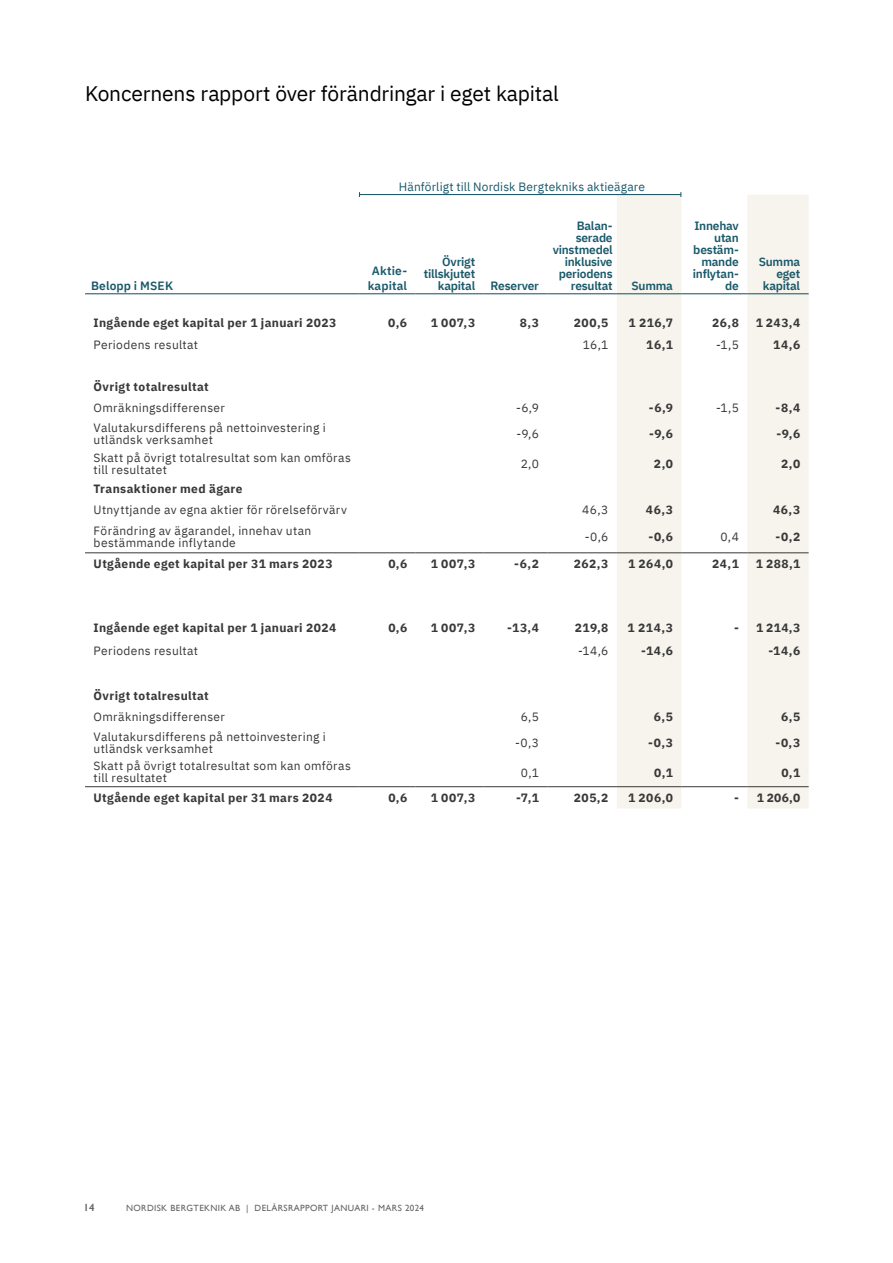
<style>
.page{position:relative;width:893px;height:1263px;background:#fff}
.page>*{position:absolute;margin:0;border:0;box-sizing:border-box;transform-origin:0 0}
.t1{font:21px "IBM Plex Sans";letter-spacing:-.01em;color:#000}
.t2{font:12px/12px "IBM Plex Sans";letter-spacing:.03em;color:#383838}
.t3{font:700 12px "IBM Plex Sans";letter-spacing:.035em;color:#383838}
.t4{font:600 12px/12px "IBM Plex Sans";letter-spacing:-.02em;color:#1a596a;text-align:right}
.t5{font:12px "IBM Plex Sans";letter-spacing:.01em;color:#1a596a}
.t6{font:600 12px/14.4px "IBM Plex Sans";letter-spacing:.01em;color:#1a596a;text-align:center}
.t7{font:600 12px "IBM Plex Sans";letter-spacing:.015em;color:#1a596a}
.t8{font:600 10.5px "Gill Sans";color:#636466}
.t9{font:9px "Gill Sans";letter-spacing:.04em;color:#636466}
</style>
<div class="page">
<svg style="left:617px;top:195px;width:192px;height:613px;fill:#f6f4ed"></svg>
<hr style="left:484px;top:293px;width:63px;height:1px;background:#1a596a">
<hr style="left:547px;top:293px;width:70px;height:1px;background:#1a596a">
<hr style="left:617px;top:293px;width:64px;height:1px;background:#1a596a">
<hr style="left:681px;top:293px;width:66px;height:1px;background:#1a596a">
<hr style="left:747px;top:293px;width:62px;height:1px;background:#1a596a">
<hr style="left:416px;top:293px;width:68px;height:1px;background:#1a596a">
<hr style="left:416px;top:553px;width:68px;height:1px;background:#383838">
<hr style="left:484px;top:553px;width:63px;height:1px;background:#383838">
<hr style="left:547px;top:553px;width:70px;height:1px;background:#383838">
<hr style="left:617px;top:553px;width:64px;height:1px;background:#383838">
<hr style="left:681px;top:553px;width:66px;height:1px;background:#383838">
<hr style="left:747px;top:553px;width:62px;height:1px;background:#383838">
<hr style="left:747px;top:786px;width:62px;height:1px;background:#383838">
<hr style="left:85px;top:553px;width:273px;height:1px;background:#383838">
<hr style="left:358px;top:553px;width:58px;height:1px;background:#383838">
<hr style="left:85px;top:786px;width:273px;height:1px;background:#383838">
<hr style="left:358px;top:786px;width:58px;height:1px;background:#383838">
<hr style="left:416px;top:786px;width:68px;height:1px;background:#383838">
<hr style="left:484px;top:786px;width:63px;height:1px;background:#383838">
<hr style="left:547px;top:786px;width:70px;height:1px;background:#383838">
<hr style="left:617px;top:786px;width:64px;height:1px;background:#383838">
<hr style="left:681px;top:786px;width:66px;height:1px;background:#383838">
<hr style="left:85px;top:293px;width:273px;height:1px;background:#1a596a">
<hr style="left:358px;top:293px;width:58px;height:1px;background:#1a596a">
<hr style="left:359px;top:194px;width:322px;height:1px;background:#1a596a">
<h1 class="t1" style="left:85px;top:78px;width:475px">Koncernens rapport över förändringar i eget kapital</h1>
<p class="t7" style="left:91px;top:276px;width:84px">Belopp i MSEK</p>
<p class="t5" style="left:399px;top:178px;width:248px">Hänförligt till Nordisk Bergtekniks aktieägare</p>
<p class="t6" style="left:368px;top:263px;width:41px">Aktie&shy;kapital</p>
<p class="t4" style="left:424px;top:254px;width:53px">Övrigt tillskjutet kapital</p>
<p class="t4" style="left:491px;top:278px;width:50px">Reserver</p>
<p class="t4" style="left:553px;top:218px;width:61px">Balan&shy;serade vinstmedel inklusive periodens resultat</p>
<p class="t4" style="left:631px;top:278px;width:43px">Summa</p>
<p class="t4" style="left:693px;top:218px;width:47px">Innehav utan bestäm&shy;mande inflytan&shy;de</p>
<p class="t4" style="left:759px;top:254px;width:43px">Summa eget kapital</p>
<p class="t3" style="left:94px;top:313px;width:244px">Ingående eget kapital per 1 januari 2023</p>
<p class="t3" style="left:388px;top:313px;width:20px">0,6</p>
<p class="t3" style="left:431px;top:313px;width:46px">1 007,3</p>
<p class="t3" style="left:520px;top:313px;width:21px">8,3</p>
<p class="t3" style="left:574px;top:313px;width:36px">200,5</p>
<p class="t3" style="left:629px;top:313px;width:46px">1 216,7</p>
<p class="t3" style="left:712px;top:313px;width:28px">26,8</p>
<p class="t3" style="left:756px;top:313px;width:46px">1 243,4</p>
<p class="t2" style="left:94px;top:337px;width:106px">Periodens resultat</p>
<p class="t2" style="left:583px;top:337px;width:27px">16,1</p>
<p class="t3" style="left:646px;top:335px;width:28px">16,1</p>
<p class="t2" style="left:716px;top:337px;width:24px">-1,5</p>
<p class="t3" style="left:773px;top:335px;width:28px">14,6</p>
<p class="t3" style="left:94px;top:377px;width:117px">Övrigt totalresultat</p>
<p class="t2" style="left:94px;top:401px;width:133px">Omräkningsdifferenser</p>
<p class="t2" style="left:516px;top:401px;width:25px">-6,9</p>
<p class="t3" style="left:649px;top:399px;width:26px">-6,9</p>
<p class="t2" style="left:716px;top:401px;width:24px">-1,5</p>
<p class="t3" style="left:776px;top:399px;width:26px">-8,4</p>
<p class="t2" style="left:94px;top:421px;width:234px">Valutakursdifferens på nettoinvestering i utländsk verksamhet</p>
<p class="t2" style="left:516px;top:427px;width:24px">-9,6</p>
<p class="t3" style="left:649px;top:424px;width:25px">-9,6</p>
<p class="t3" style="left:776px;top:424px;width:25px">-9,6</p>
<p class="t2" style="left:94px;top:450px;width:259px">Skatt på övrigt totalresultat som kan omföras till resultatet</p>
<p class="t2" style="left:521px;top:456px;width:20px">2,0</p>
<p class="t3" style="left:654px;top:454px;width:21px">2,0</p>
<p class="t3" style="left:781px;top:454px;width:21px">2,0</p>
<p class="t3" style="left:94px;top:479px;width:151px">Transaktioner med ägare</p>
<p class="t2" style="left:94px;top:503px;width:255px">Utnyttjande av egna aktier för rörelseförvärv</p>
<p class="t2" style="left:582px;top:503px;width:28px">46,3</p>
<p class="t3" style="left:646px;top:501px;width:29px">46,3</p>
<p class="t3" style="left:773px;top:501px;width:29px">46,3</p>
<p class="t2" style="left:94px;top:524px;width:219px">Förändring av ägarandel, innehav utan bestämmande inflytande</p>
<p class="t2" style="left:585px;top:530px;width:25px">-0,6</p>
<p class="t3" style="left:648px;top:527px;width:26px">-0,6</p>
<p class="t2" style="left:720px;top:530px;width:20px">0,4</p>
<p class="t3" style="left:775px;top:527px;width:26px">-0,2</p>
<p class="t3" style="left:94px;top:554px;width:241px">Utgående eget kapital per 31 mars 2023</p>
<p class="t3" style="left:388px;top:554px;width:20px">0,6</p>
<p class="t3" style="left:431px;top:554px;width:46px">1 007,3</p>
<p class="t3" style="left:514px;top:554px;width:26px">-6,2</p>
<p class="t3" style="left:574px;top:554px;width:36px">262,3</p>
<p class="t3" style="left:628px;top:554px;width:46px">1 264,0</p>
<p class="t3" style="left:712px;top:554px;width:28px">24,1</p>
<p class="t3" style="left:756px;top:554px;width:46px">1 288,1</p>
<p class="t3" style="left:94px;top:618px;width:244px">Ingående eget kapital per 1 januari 2024</p>
<p class="t3" style="left:388px;top:618px;width:20px">0,6</p>
<p class="t3" style="left:431px;top:618px;width:46px">1 007,3</p>
<p class="t3" style="left:507px;top:618px;width:33px">-13,4</p>
<p class="t3" style="left:575px;top:618px;width:35px">219,8</p>
<p class="t3" style="left:628px;top:618px;width:47px">1 214,3</p>
<p class="t3" style="left:734px;top:618px;width:68px">- 1 214,3</p>
<p class="t2" style="left:94px;top:644px;width:106px">Periodens resultat</p>
<p class="t2" style="left:578px;top:644px;width:32px">-14,6</p>
<p class="t3" style="left:641px;top:641px;width:33px">-14,6</p>
<p class="t3" style="left:768px;top:641px;width:33px">-14,6</p>
<p class="t3" style="left:94px;top:686px;width:117px">Övrigt totalresultat</p>
<p class="t2" style="left:94px;top:710px;width:133px">Omräkningsdifferenser</p>
<p class="t2" style="left:521px;top:710px;width:20px">6,5</p>
<p class="t3" style="left:654px;top:707px;width:21px">6,5</p>
<p class="t3" style="left:781px;top:707px;width:21px">6,5</p>
<p class="t2" style="left:94px;top:729px;width:234px">Valutakursdifferens på nettoinvestering i utländsk verksamhet</p>
<p class="t2" style="left:515px;top:735px;width:25px">-0,3</p>
<p class="t3" style="left:648px;top:733px;width:26px">-0,3</p>
<p class="t3" style="left:775px;top:733px;width:26px">-0,3</p>
<p class="t2" style="left:94px;top:759px;width:259px">Skatt på övrigt totalresultat som kan omföras till resultatet</p>
<p class="t2" style="left:521px;top:765px;width:20px">0,1</p>
<p class="t3" style="left:654px;top:763px;width:20px">0,1</p>
<p class="t3" style="left:781px;top:763px;width:20px">0,1</p>
<p class="t3" style="left:94px;top:789px;width:240px">Utgående eget kapital per 31 mars 2024</p>
<p class="t3" style="left:388px;top:788px;width:20px">0,6</p>
<p class="t3" style="left:431px;top:788px;width:46px">1 007,3</p>
<p class="t3" style="left:516px;top:788px;width:24px">-7,1</p>
<p class="t3" style="left:574px;top:788px;width:36px">205,2</p>
<p class="t3" style="left:628px;top:788px;width:46px">1 206,0</p>
<p class="t3" style="left:734px;top:788px;width:68px">- 1 206,0</p>
<p class="t8" style="left:84px;top:1201px;width:13px">14</p>
<p class="t9" style="left:126px;top:1203px;width:299px">NORDISK BERGTEKNIK AB | DELÅRSRAPPORT JANUARI - MARS 2024</p>
</div>
